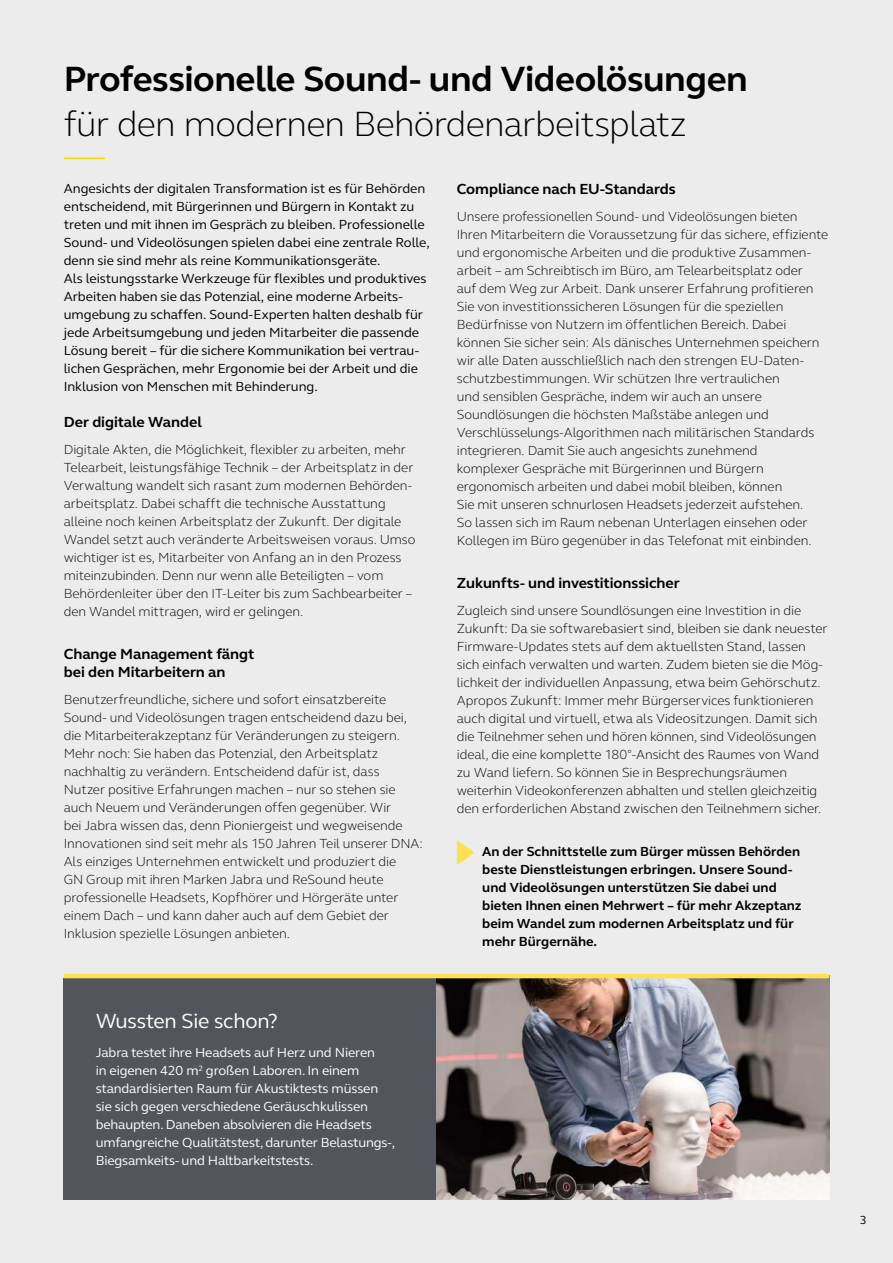
<style>
.page{position:relative;width:893px;height:1263px;background:#ececed}
.page>*{position:absolute;margin:0;border:0;box-sizing:border-box;transform-origin:0 0}
.t1{font:700 36px "GN Elliot";letter-spacing:-.015em;color:#000}
.t2{font:300 36px "GN Elliot";letter-spacing:-.02em;color:#000}
.t3{font:21px "GN Elliot";letter-spacing:-.01em;color:#fff}
.t4{font:700 15px/18px "GN Elliot";letter-spacing:-.005em;color:#000}
.t5{font:300 13.5px/18px "GN Elliot";letter-spacing:-.005em;color:#000}
.t6{font:13.5px/18px "GN Elliot";color:#000}
.t7{font:13.5px/18px "GN Elliot";letter-spacing:-.01em;color:#fff}
.t8{font:700 13.5px/18px "GN Elliot";color:#000}
.t9{font:12px "GN Elliot";color:#000}
</style>
<div class="page">
<hr style="left:64px;top:158px;width:41px;height:1px;background:#fcd700">
<img style="left:436px;top:978px;width:393px;height:221px">
<div style="left:64px;top:978px;width:372px;height:221px;background:#52555b"></div>
<hr style="left:64px;top:974px;width:765px;height:4px;background:#ffe050">
<svg style="left:457px;top:840px;width:17px;height:25px"></svg>
<h1 class="t1" style="left:64px;top:54px;width:686px">Professionelle Sound- und Videolösungen</h1>
<h1 class="t2" style="left:64px;top:99px;width:625px">für den modernen Behördenarbeitsplatz</h1>
<p class="t6" style="left:64px;top:179px;width:367px">Angesichts der digitalen Transformation ist es für Behörden entscheidend, mit Bürgerinnen und Bürgern in Kontakt zu treten und mit ihnen im Gespräch zu bleiben. Professionelle Sound- und Videolösungen spielen dabei eine zentrale Rolle, denn sie sind mehr als reine Kommunikationsgeräte.<br>Als leistungsstarke Werkzeuge für flexibles und produktives Arbeiten haben sie das Potenzial, eine moderne Arbeits&shy;umgebung zu schaffen. Sound-Experten halten deshalb für jede Arbeitsumgebung und jeden Mitarbeiter die passende Lösung bereit – für die sichere Kommunikation bei vertrau&shy;lichen Gesprächen, mehr Ergonomie bei der Arbeit und die Inklusion von Menschen mit Behinderung.</p>
<p class="t4" style="left:64px;top:413px;width:140px">Der digitale Wandel</p>
<p class="t5" style="left:64px;top:439px;width:353px">Digitale Akten, die Möglichkeit, flexibler zu arbeiten, mehr Telearbeit, leistungsfähige Technik – der Arbeitsplatz in der Verwaltung wandelt sich rasant zum modernen Behörden&shy;arbeitsplatz. Dabei schafft die technische Ausstattung alleine noch keinen Arbeitsplatz der Zukunft. Der digitale Wandel setzt auch veränderte Arbeitsweisen voraus. Umso wichtiger ist es, Mitarbeiter von Anfang an in den Prozess miteinzubinden. Denn nur wenn alle Beteiligten – vom Behördenleiter über den IT-Leiter bis zum Sachbearbeiter – den Wandel mittragen, wird er gelingen.</p>
<p class="t4" style="left:64px;top:645px;width:192px">Change Management fängt bei den Mitarbeitern an</p>
<p class="t5" style="left:64px;top:689px;width:361px">Benutzerfreundliche, sichere und sofort einsatzbereite Sound- und Videolösungen tragen entscheidend dazu bei, die Mitarbeiterakzeptanz für Veränderungen zu steigern.<br>Mehr noch: Sie haben das Potenzial, den Arbeitsplatz nachhaltig zu verändern. Entscheidend dafür ist, dass Nutzer positive Erfahrungen machen – nur so stehen sie auch Neuem und Veränderungen offen gegenüber. Wir<br>bei Jabra wissen das, denn Pioniergeist und wegweisende Innovationen sind seit mehr als 150 Jahren Teil unserer DNA:<br>Als einziges Unternehmen entwickelt und produziert die<br>GN Group mit ihren Marken Jabra und ReSound heute professionelle Headsets, Kopfhörer und Hörgeräte unter einem Dach – und kann daher auch auf dem Gebiet der Inklusion spezielle Lösungen anbieten.</p>
<h2 class="t3" style="left:96px;top:1007px;width:184px">Wussten Sie schon?</h2>
<p class="t7" style="left:96px;top:1043px;width:301px">Jabra testet ihre Headsets auf Herz und Nieren<br>in eigenen 420 m<sup>2</sup> großen Laboren. In einem standardisierten Raum für Akustiktests müssen sie sich gegen verschiedene Geräuschkulissen behaupten. Daneben absolvieren die Headsets umfangreiche Qualitätstest, darunter Belastungs-, Biegsamkeits- und Haltbarkeitstests.</p>
<p class="t4" style="left:457px;top:180px;width:221px">Compliance nach EU-Standards</p>
<p class="t5" style="left:457px;top:207px;width:373px">Unsere professionellen Sound- und Videolösungen bieten Ihren Mitarbeitern die Voraussetzung für das sichere, effiziente und ergonomische Arbeiten und die produktive Zusammen&shy;arbeit – am Schreibtisch im Büro, am Telearbeitsplatz oder<br>auf dem Weg zur Arbeit. Dank unserer Erfahrung profitieren Sie von investitionssicheren Lösungen für die speziellen Bedürfnisse von Nutzern im öffentlichen Bereich. Dabei können Sie sicher sein: Als dänisches Unternehmen speichern wir alle Daten ausschließlich nach den strengen EU-Daten&shy;schutzbestimmungen. Wir schützen Ihre vertraulichen<br>und sensiblen Gespräche, indem wir auch an unsere Soundlösungen die höchsten Maßstäbe anlegen und Verschlüsselungs-Algorithmen nach militärischen Standards integrieren. Damit Sie auch angesichts zunehmend<br>komplexer Gespräche mit Bürgerinnen und Bürgern ergonomisch arbeiten und dabei mobil bleiben, können<br>Sie mit unseren schnurlosen Headsets jederzeit aufstehen.<br>So lassen sich im Raum nebenan Unterlagen einsehen oder Kollegen im Büro gegenüber in das Telefonat mit einbinden.</p>
<p class="t4" style="left:457px;top:574px;width:225px">Zukunfts- und investitionssicher</p>
<p class="t5" style="left:457px;top:601px;width:372px">Zugleich sind unsere Soundlösungen eine Investition in die Zukunft: Da sie softwarebasiert sind, bleiben sie dank neuester Firmware-Updates stets auf dem aktuellsten Stand, lassen sich einfach verwalten und warten. Zudem bieten sie die Mög&shy;lichkeit der individuellen Anpassung, etwa beim Gehörschutz.<br>Apropos Zukunft: Immer mehr Bürgerservices funktionieren auch digital und virtuell, etwa als Videositzungen. Damit sich die Teilnehmer sehen und hören können, sind Videolösungen ideal, die eine komplette 180°-Ansicht des Raumes von Wand zu Wand liefern. So können Sie in Besprechungsräumen weiterhin Videokonferenzen abhalten und stellen gleichzeitig den erforderlichen Abstand zwischen den Teilnehmern sicher.</p>
<p class="t8" style="left:482px;top:842px;width:321px">An der Schnittstelle zum Bürger müssen Behörden beste Dienstleistungen erbringen. Unsere Sound&shy;und Videolösungen unterstützen Sie dabei und bieten Ihnen einen Mehrwert – für mehr Akzeptanz beim Wandel zum modernen Arbeitsplatz und für mehr Bürgernähe.</p>
<p class="t9" style="left:860px;top:1212px;width:8px">3</p>
</div>
